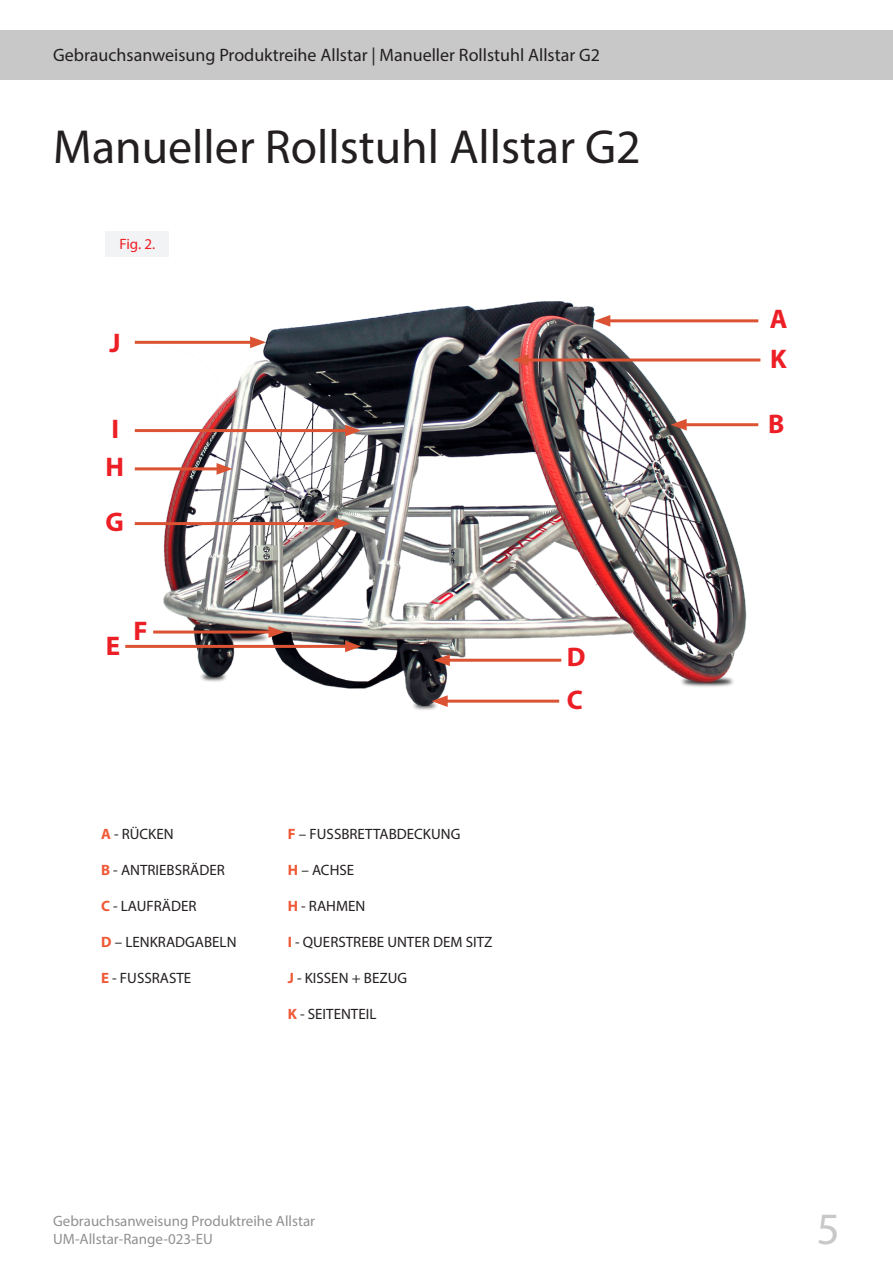
<style>
.page{position:relative;width:893px;height:1263px;background:#fff}
.page>*{position:absolute;margin:0;border:0;box-sizing:border-box;transform-origin:0 0}
.Heading_1{font:48px "Myriad Pro";color:#231f20}
.t1{font:45px "Myriad Pro";color:#c8c8c8}
.t2{font:700 27px "Myriad Pro";color:#ed1f26}
.t3{font:18px "Myriad Pro";color:#231f20}
.t4{font:15px/18px "Myriad Pro";color:#231f20}
.Image_no{font:15px "Myriad Pro";color:#ee1d23}
.s1{font-weight:700;color:#f05937}
</style>
<div class="page">
<div style="left:0;top:31px;width:893px;height:49px;background:#c8c8c8"></div>
<img style="left:152px;top:301px;width:604px;height:409px">
<div style="left:105px;top:231px;width:64px;height:26px;background:#f2f3f4"></div>
<hr style="left:135px;top:522px;width:205px;height:3px;background:#db5333">
<svg style="left:334px;top:518px;width:16px;height:11px"></svg>
<hr style="left:135px;top:429px;width:216px;height:3px;background:#db5333">
<svg style="left:345px;top:425px;width:16px;height:11px"></svg>
<hr style="left:605px;top:319px;width:153px;height:3px;background:#db5333">
<svg style="left:594px;top:315px;width:16px;height:12px"></svg>
<hr style="left:681px;top:423px;width:77px;height:3px;background:#db5333">
<svg style="left:671px;top:419px;width:16px;height:12px"></svg>
<hr style="left:442px;top:700px;width:117px;height:3px;background:#db5333">
<svg style="left:432px;top:695px;width:16px;height:12px"></svg>
<hr style="left:444px;top:659px;width:117px;height:3px;background:#db5333">
<svg style="left:434px;top:654px;width:16px;height:12px"></svg>
<hr style="left:125px;top:645px;width:226px;height:3px;background:#db5333">
<svg style="left:345px;top:640px;width:16px;height:12px"></svg>
<hr style="left:153px;top:630px;width:121px;height:3px;background:#db5333">
<svg style="left:268px;top:626px;width:17px;height:12px"></svg>
<hr style="left:135px;top:467px;width:87px;height:3px;background:#db5333">
<svg style="left:217px;top:463px;width:16px;height:12px"></svg>
<hr style="left:523px;top:358px;width:237px;height:3px;background:#db5333">
<svg style="left:512px;top:354px;width:16px;height:12px"></svg>
<hr style="left:135px;top:341px;width:121px;height:3px;background:#db5333">
<svg style="left:250px;top:336px;width:16px;height:12px"></svg>
<p class="t3" style="left:53px;top:44px;width:548px">Gebrauchsanweisung Produktreihe Allstar | Manueller Rollstuhl Allstar G2</p>
<p class="Heading_1" style="left:53px;top:117px;width:589px">Manueller Rollstuhl Allstar G2</p>
<p class="Image_no" style="left:119px;top:235px;width:37px">Fig. 2.</p>
<p class="t2" style="left:109px;top:325px;width:13px">J</p>
<p class="t2" style="left:111px;top:411px;width:9px">I</p>
<p class="t2" style="left:105px;top:450px;width:20px">H</p>
<p class="t2" style="left:105px;top:504px;width:20px">G</p>
<p class="t2" style="left:106px;top:628px;width:16px">E</p>
<p class="t2" style="left:133px;top:613px;width:16px">F</p>
<p class="t4" style="left:101px;top:825px;width:74px"><span class="s1">A</span> - RÜCKEN</p>
<p class="t4" style="left:101px;top:861px;width:125px"><span class="s1">B</span> - ANTRIEBSRÄDER</p>
<p class="t4" style="left:101px;top:897px;width:97px"><span class="s1">C</span> - LAUFRÄDER</p>
<p class="t4" style="left:101px;top:933px;width:137px"><span class="s1">D</span> – LENKRADGABELN</p>
<p class="t4" style="left:101px;top:969px;width:92px"><span class="s1">E</span> - FUSSRASTE</p>
<p class="t4" style="left:288px;top:825px;width:174px"><span class="s1">F</span> – FUSSBRETTABDECKUNG</p>
<p class="t4" style="left:288px;top:861px;width:68px"><span class="s1">H</span> – ACHSE</p>
<p class="t4" style="left:288px;top:897px;width:79px"><span class="s1">H</span> - RAHMEN</p>
<p class="t4" style="left:288px;top:933px;width:206px"><span class="s1">I</span> - QUERSTREBE UNTER DEM SITZ</p>
<p class="t4" style="left:288px;top:969px;width:121px"><span class="s1">J</span> - KISSEN + BEZUG</p>
<p class="t4" style="left:288px;top:1005px;width:90px"><span class="s1">K</span> - SEITENTEIL</p>
<p class="t2" style="left:567px;top:639px;width:20px">D</p>
<p class="t2" style="left:567px;top:682px;width:18px">C</p>
<p class="t2" style="left:770px;top:302px;width:19px">A</p>
<p class="t2" style="left:770px;top:341px;width:18px">K</p>
<p class="t2" style="left:768px;top:406px;width:18px">B</p>
<p class="t4" style="left:53px;top:1212px;width:264px">Gebrauchsanweisung Produktreihe Allstar<br>UM-Allstar-Range-023-EU</p>
<h2 class="t1" style="left:817px;top:1201px;width:25px">5</h2>
</div>
